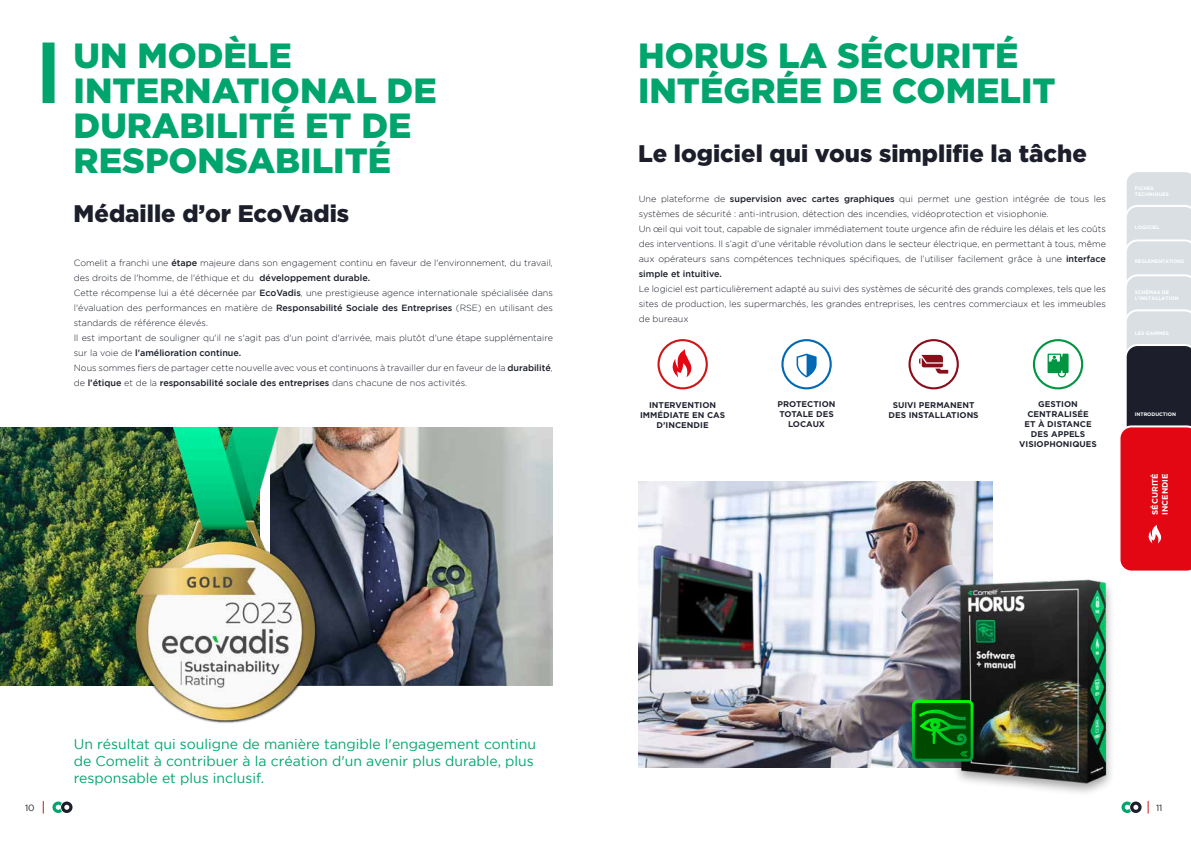
<style>
.page{position:relative;width:1191px;height:842px;background:#fff}
.page>*{position:absolute;margin:0;border:0;box-sizing:border-box;transform-origin:0 0}
.t1{font:900 35px/35px "Gotham";color:#00a56e}
.t2{font:900 24px "Gotham";color:#1c1f2b}
.t3{font:14px/17px "Gotham";color:#00a56e}
.t4{font:300 9px/15px "Gotham";color:#1c1f2b}
.t5{font:9px "Gotham";color:#1c1f2b}
.t6{font:700 8px/10px "Gotham Office";color:#1c1f2b;text-align:center}
.t7{font:700 8px/10px "Gotham";color:#fff}
.t8{font:700 5px/6px "Gotham";color:#fff}
.t9{font:700 5px "Gotham";color:#fff;scale:.94 1}
.s1{font-weight:500}
</style>
<div class="page">
<svg style="left:1120px;top:172px;width:71px;height:399px;background:#be737b"></svg>
<svg style="left:43px;top:801px;width:1px;height:12px"></svg>
<svg style="left:52px;top:801px;width:20px;height:12px"></svg>
<svg style="left:1121px;top:801px;width:20px;height:12px"></svg>
<svg style="left:1147px;top:801px;width:1px;height:12px"></svg>
<div style="left:1033px;top:339px;width:50px;height:50px;border:2px solid #009641;border-radius:50%"></div>
<div style="left:1062px;top:354px;width:6px;height:19px;background:#009641"></div>
<svg style="left:1047px;top:354px;width:19px;height:23px"></svg>
<hr style="left:1060px;top:356px;width:3px;height:15px;background:#009641">
<div style="left:781px;top:339px;width:50px;height:50px;border:2px solid #0069b4;border-radius:50%"></div>
<svg style="left:796px;top:354px;width:20px;height:23px"></svg>
<div style="left:657px;top:339px;width:51px;height:50px;border:2px solid #cd1719;border-radius:50%"></div>
<svg style="left:672px;top:349px;width:20px;height:28px"></svg>
<div style="left:908px;top:339px;width:50px;height:50px;border:2px solid #8b0d1b;border-radius:50%"></div>
<svg style="left:919px;top:355px;width:29px;height:19px"></svg>
<img style="left:638px;top:481px;width:354px;height:286px">
<img style="left:933px;top:566px;width:193px;height:227px">
<svg style="left:912px;top:700px;width:61px;height:61px;background:#00750b"></svg>
<div style="left:43px;top:43px;width:12px;height:60px;background:#00a56e"></div>
<img style="left:329px;top:428px;width:224px;height:257px">
<img style="left:0;top:428px;width:117px;height:257px">
<img style="left:117px;top:428px;width:212px;height:295px">
<h1 class="t1" style="left:74px;top:37px;width:364px">UN MODÈLE<br>INTERNATIONAL DE<br>DURABILITÉ ET DE<br>RESPONSABILITÉ</h1>
<h2 class="t2" style="left:74px;top:200px;width:277px">Médaille d’or EcoVadis</h2>
<p class="t4" style="left:74px;top:255px;width:480px">Comelit a franchi une <span class="s1">étape</span> majeure dans son engagement continu en faveur de l'environnement, du travail, des droits de l'homme, de l'éthique et du <span class="s1">développement durable.<br></span>Cette récompense lui a été décernée par <span class="s1">EcoVadis</span>, une prestigieuse agence internationale spécialisée dans l'évaluation des performances en matière de <span class="s1">Responsabilité Sociale des Entreprises</span> (RSE) en utilisant des standards de référence élevés.<br>Il est important de souligner qu'il ne s'agit pas d'un point d'arrivée, mais plutôt d'une étape supplémentaire sur la voie de <span class="s1">l'amélioration continue.<br></span>Nous sommes fiers de partager cette nouvelle avec vous et continuons à travailler dur en faveur de la <span class="s1">durabilité</span>, de <span class="s1">l’étique</span> et de la <span class="s1">responsabilité sociale des entreprises</span> dans chacune de nos activités.</p>
<h1 class="t1" style="left:638px;top:37px;width:419px">HORUS LA SÉCURITÉ<br>INTÉGRÉE DE COMELIT</h1>
<h2 class="t2" style="left:638px;top:140px;width:450px">Le logiciel qui vous simplifie la tâche</h2>
<p class="t4" style="left:638px;top:191px;width:469px">Une plateforme de <span class="s1">supervision avec cartes graphiques</span> qui permet une gestion intégrée de tous les systèmes de sécurité : anti-intrusion, détection des incendies, vidéoprotection et visiophonie.<br>Un œil qui voit tout, capable de signaler immédiatement toute urgence afin de réduire les délais et les coûts des interventions. Il s’agit d’une véritable révolution dans le secteur électrique, en permettant à tous, même aux opérateurs sans compétences techniques spécifiques, de l’utiliser facilement grâce à une <span class="s1">interface simple et intuitive.</span></p>
<p class="t4" style="left:638px;top:281px;width:469px;text-align:justify">Le logiciel est particulièrement adapté au suivi des systèmes de sécurité des grands complexes, tels que les sites de production, les supermarchés, les grandes entreprises, les centres commerciaux et les immeubles de bureaux</p>
<p class="t6" style="left:777px;top:399px;width:59px">PROTECTION<br>TOTALE DES<br>LOCAUX</p>
<p class="t6" style="left:640px;top:400px;width:87px">INTERVENTION<br>IMMÉDIATE EN CAS<br>D’INCENDIE</p>
<p class="t6" style="left:888px;top:400px;width:92px">SUIVI PERMANENT<br>DES INSTALLATIONS</p>
<p class="t6" style="left:1019px;top:399px;width:79px">GESTION<br>CENTRALISÉE<br>ET À DISTANCE<br>DES APPELS<br>VISIOPHONIQUES</p>
<p class="t8" style="left:1134px;top:185px;width:36px">FICHES<br>TECHNIQUES</p>
<p class="t8" style="left:1134px;top:224px;width:26px">LOGICIEL</p>
<p class="t9" style="left:1134px;top:258px;width:54px">RÈGLEMENTATIONS</p>
<p class="t8" style="left:1134px;top:289px;width:45px">SCHÉMAS DE<br>L’INSTALLATION</p>
<p class="t8" style="left:1134px;top:330px;width:36px">LES GAMMES</p>
<p class="t8" style="left:1134px;top:411px;width:43px">INTRODUCTION</p>
<p class="t7" style="left:1149px;top:515px;width:43px;rotate:-90deg">SÉCURITÉ<br>INCENDIE</p>
<h3 class="t3" style="left:74px;top:735px;width:464px">Un résultat qui souligne de manière tangible l'engagement continu de Comelit à contribuer à la création d'un avenir plus durable, plus responsable et plus inclusif.</h3>
<p class="t5" style="left:25px;top:802px;width:11px">10</p>
<p class="t5" style="left:1156px;top:802px;width:8px">11</p>
</div>
